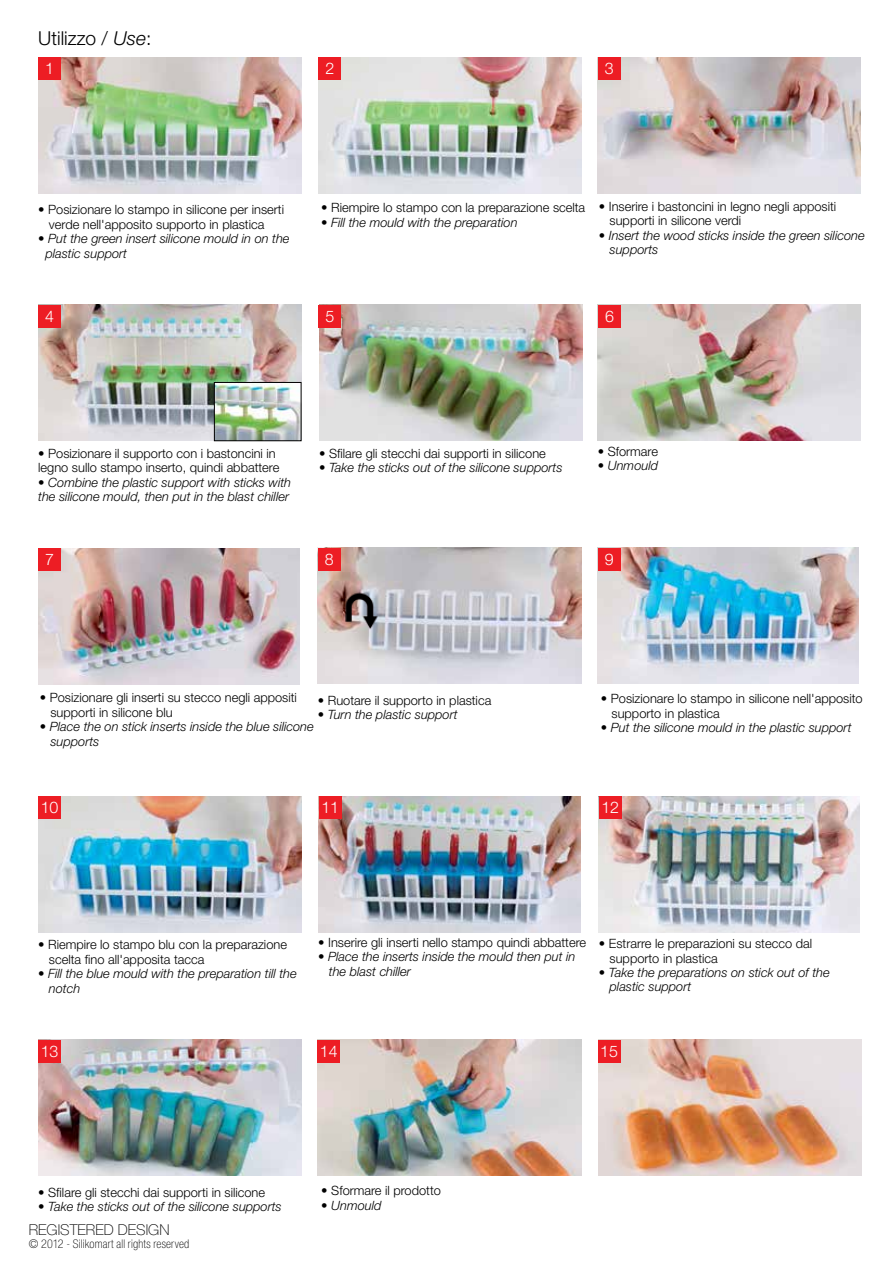
<style>
.page{position:relative;width:893px;height:1263px;background:#fff}
.page>*{position:absolute;margin:0;border:0;box-sizing:border-box;transform-origin:0 0}
.t1{font:300 19.2px "Helvetica Neue CE";color:#000}
.t2{font:300 16.05px "Helvetica Neue CE";color:#fff}
.t3{font:100 15px "Helvetica Neue";color:#000}
.t4{font:300 12.75px/14.4px "Helvetica Neue CE";color:#000}
.t5{font:italic 300 12.75px/14.4px "Helvetica Neue CE";color:#000}
.t6{font:100 condensed 12px "Helvetica Neue";letter-spacing:.015em;color:#000}
.s1{font-style:italic}
</style>
<div class="page">
<img style="left:38px;top:548px;width:262px;height:136px">
<img style="left:597px;top:548px;width:262px;height:136px">
<img style="left:318px;top:548px;width:263px;height:136px">
<img style="left:319px;top:57px;width:263px;height:136px">
<div style="left:319px;top:57px;width:22px;height:23px;background:#ed1d24"></div>
<img style="left:38px;top:57px;width:264px;height:136px">
<img style="left:597px;top:57px;width:263px;height:136px">
<div style="left:38px;top:57px;width:23px;height:23px;background:#ed1d24"></div>
<div style="left:598px;top:57px;width:22px;height:23px;background:#ed1d24"></div>
<div style="left:38px;top:548px;width:23px;height:23px;background:#ed1d24"></div>
<div style="left:598px;top:548px;width:22px;height:23px;background:#ed1d24"></div>
<div style="left:318px;top:548px;width:23px;height:23px;background:#ed1d24"></div>
<img style="left:38px;top:1040px;width:264px;height:136px">
<img style="left:318px;top:1040px;width:263px;height:136px">
<div style="left:317px;top:1040px;width:23px;height:22px;background:#ed1d24"></div>
<img style="left:598px;top:1040px;width:263px;height:136px">
<div style="left:38px;top:1040px;width:23px;height:22px;background:#ed1d24"></div>
<div style="left:598px;top:1040px;width:22px;height:22px;background:#ed1d24"></div>
<img style="left:597px;top:305px;width:263px;height:136px">
<img style="left:319px;top:305px;width:263px;height:136px">
<img style="left:38px;top:305px;width:264px;height:136px">
<div style="left:38px;top:305px;width:23px;height:22px;background:#ed1d24"></div>
<div style="left:319px;top:305px;width:22px;height:22px;background:#ed1d24"></div>
<div style="left:598px;top:305px;width:23px;height:22px;background:#ed1d24"></div>
<img style="left:38px;top:796px;width:264px;height:136px">
<div style="left:38px;top:796px;width:23px;height:23px;background:#ed1d24"></div>
<img style="left:319px;top:796px;width:261px;height:136px">
<img style="left:598px;top:796px;width:261px;height:136px">
<div style="left:319px;top:796px;width:23px;height:23px;background:#ed1d24"></div>
<div style="left:599px;top:796px;width:23px;height:23px;background:#ed1d24"></div>
<img style="left:216px;top:384px;width:83px;height:55px">
<div style="left:214px;top:382px;width:87px;height:59px;border:1px solid #000"></div>
<img style="left:341px;top:588px;width:41px;height:51px">
<h1 class="t1" style="left:38px;top:27px;width:115px">Utilizzo / <span class="s1">Use</span>:</h1>
<p class="t2" style="left:45px;top:58px;width:10px">1</p>
<p class="t2" style="left:325px;top:58px;width:10px">2</p>
<p class="t2" style="left:605px;top:58px;width:10px">3</p>
<p class="t4" style="left:49px;top:203px;width:237px;text-indent:-11px">• Posizionare lo stampo in silicone per inserti verde nell'apposito supporto in plastica</p>
<p class="t5" style="left:45px;top:231px;width:246px;text-indent:-7px">• Put the green insert silicone mould in on the plastic support</p>
<p class="t4" style="left:321px;top:201px;width:265px">• Riempire lo stampo con la preparazione scelta</p>
<p class="t5" style="left:321px;top:215px;width:198px">• Fill the mould with the preparation</p>
<p class="t4" style="left:610px;top:199px;width:228px;text-indent:-11px">• Inserire i bastoncini in legno negli appositi supporti in silicone verdi</p>
<p class="t5" style="left:610px;top:228px;width:257px;text-indent:-11px">• Insert the wood sticks inside the green silicone supports</p>
<p class="t2" style="left:45px;top:306px;width:10px">4</p>
<p class="t2" style="left:325px;top:306px;width:10px">5</p>
<p class="t2" style="left:605px;top:306px;width:10px">6</p>
<p class="t4" style="left:38px;top:446px;width:243px">• Posizionare il supporto con i bastoncini in legno sullo stampo inserto, quindi abbattere</p>
<p class="t5" style="left:38px;top:475px;width:254px">• Combine the plastic support with sticks with the silicone mould, then put in the blast chiller</p>
<p class="t4" style="left:319px;top:446px;width:228px">• Sfilare gli stecchi dai supporti in silicone</p>
<p class="t5" style="left:319px;top:461px;width:245px">• Take the sticks out of the silicone supports</p>
<p class="t4" style="left:598px;top:444px;width:62px">• Sformare</p>
<p class="t5" style="left:598px;top:458px;width:62px">• Unmould</p>
<p class="t2" style="left:45px;top:550px;width:10px">7</p>
<p class="t2" style="left:325px;top:550px;width:10px">8</p>
<p class="t2" style="left:605px;top:550px;width:10px">9</p>
<p class="t4" style="left:50px;top:690px;width:248px;text-indent:-11px">• Posizionare gli inserti su stecco negli appositi supporti in silicone blu</p>
<p class="t5" style="left:50px;top:719px;width:265px;text-indent:-11px">• Place the on stick inserts inside the blue silicone supports</p>
<p class="t4" style="left:318px;top:693px;width:175px">• Ruotare il supporto in plastica</p>
<p class="t5" style="left:318px;top:708px;width:141px">• Turn the plastic support</p>
<p class="t4" style="left:612px;top:691px;width:253px;text-indent:-11px">• Posizionare lo stampo in silicone nell'apposito supporto in plastica</p>
<p class="t5" style="left:601px;top:720px;width:252px">• Put the silicone mould in the plastic support</p>
<p class="t2" style="left:41px;top:797px;width:19px">10</p>
<p class="t2" style="left:321px;top:797px;width:19px">11</p>
<p class="t2" style="left:601px;top:797px;width:19px">12</p>
<p class="t4" style="left:49px;top:937px;width:240px;text-indent:-11px">• Riempire lo stampo blu con la preparazione scelta fino all'apposita tacca</p>
<p class="t5" style="left:49px;top:966px;width:249px;text-indent:-11px">• Fill the blue mould with the preparation till the notch</p>
<p class="t4" style="left:318px;top:935px;width:269px">• Inserire gli inserti nello stampo quindi abbattere</p>
<p class="t5" style="left:329px;top:950px;width:248px;text-indent:-11px">• Place the inserts inside the mould then put in the blast chiller</p>
<p class="t4" style="left:610px;top:936px;width:204px;text-indent:-11px">• Estrarre le preparazioni su stecco dal supporto in plastica</p>
<p class="t5" style="left:610px;top:965px;width:222px;text-indent:-11px">• Take the preparations on stick out of the plastic support</p>
<p class="t2" style="left:41px;top:1041px;width:19px">13</p>
<p class="t2" style="left:320px;top:1041px;width:19px">14</p>
<p class="t2" style="left:600px;top:1041px;width:19px">15</p>
<p class="t4" style="left:38px;top:1185px;width:228px">• Sfilare gli stecchi dai supporti in silicone</p>
<p class="t5" style="left:38px;top:1200px;width:245px">• Take the sticks out of the silicone supports</p>
<p class="t3" style="left:29px;top:1221px;width:142px">REGISTERED DESIGN</p>
<p class="t6" style="left:29px;top:1237px;width:162px">© 2012 - Silikomart all rights reserved</p>
<p class="t4" style="left:321px;top:1183px;width:121px">• Sformare il prodotto</p>
<p class="t5" style="left:321px;top:1198px;width:62px">• Unmould</p>
</div>
